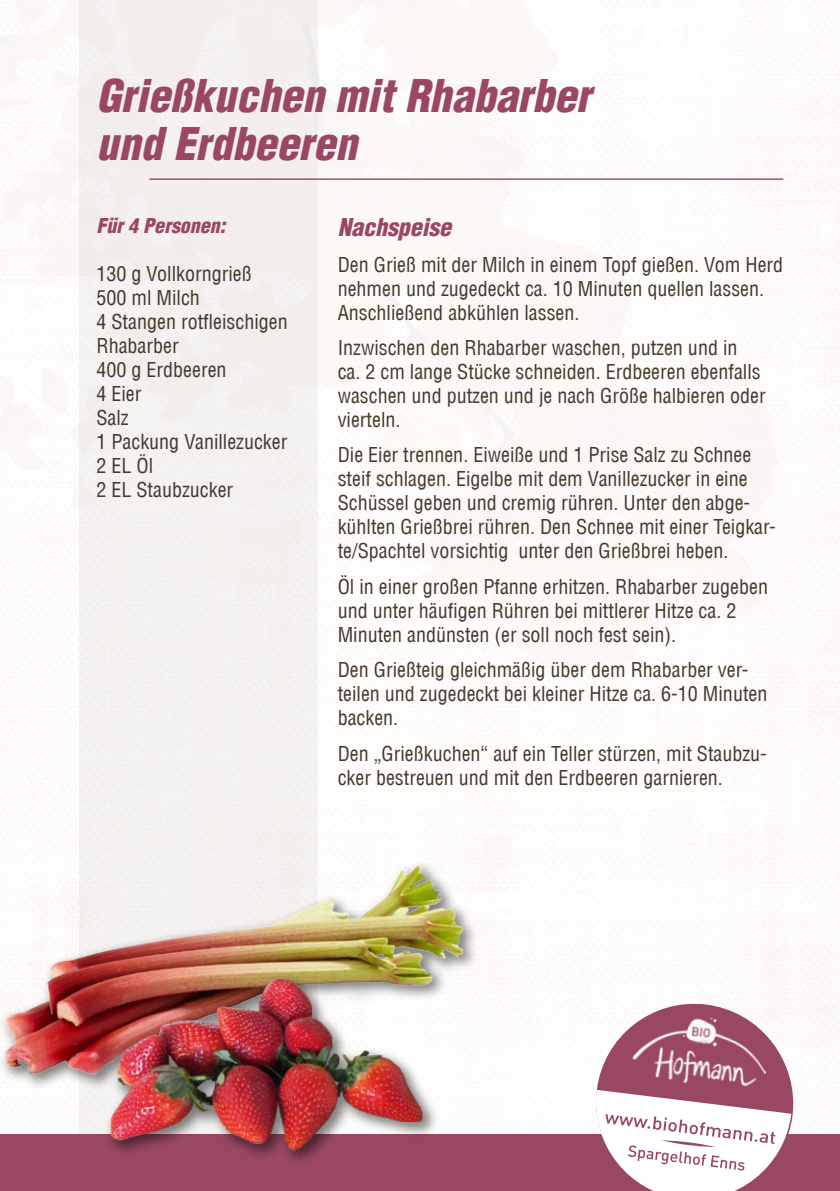
<style>
.page{position:relative;width:840px;height:1191px;background:#fff}
.page>*{position:absolute;margin:0;border:0;box-sizing:border-box;transform-origin:0 0}
.t1{font:italic 900 condensed 44px/48px "Helvetica";color:#9a4763}
.t2{font:italic 900 condensed 24px "Helvetica";color:#9a4763}
.t3{font:condensed 20px/24px "Helvetica";color:#443a2b}
.t4{font:italic 900 condensed 20px "Helvetica";color:#9a4763}
</style>
<div class="page">
<img style="left:0;top:0;width:839px;height:1132px">
<div style="left:79px;top:0;width:238px;height:1191px;background:#f4f0ef"></div>
<hr style="left:149px;top:178px;width:633px;height:2px;background:#9a4763">
<div style="left:0;top:1134px;width:839px;height:57px;background:#9a4763"></div>
<img style="left:0;top:853px;width:499px;height:249px">
<img style="left:89px;top:964px;width:354px;height:197px">
<svg style="left:589px;top:998px;width:209px;height:193px"></svg>
<h1 class="t1" style="left:96px;top:72px;width:495px">Grießkuchen mit Rhabarber und Erdbeeren</h1>
<p class="t4" style="left:96px;top:213px;width:130px">Für 4 Personen:</p>
<p class="t3" style="left:96px;top:262px;width:193px">130 g Vollkorngrieß<br>500 ml Milch<br>4 Stangen rotfleischigen<br>Rhabarber<br>400 g Erdbeeren<br>4 Eier<br>Salz<br>1 Packung Vanillezucker<br>2 EL Öl<br>2 EL Staubzucker</p>
<p class="t2" style="left:337px;top:212px;width:115px">Nachspeise</p>
<p class="t3" style="left:337px;top:252px;width:447px">Den Grieß mit der Milch in einem Topf gießen. Vom Herd nehmen und zugedeckt ca. 10 Minuten quellen lassen.<br>Anschließend abkühlen lassen.</p>
<p class="t3" style="left:337px;top:336px;width:429px">Inzwischen den Rhabarber waschen, putzen und in<br>ca. 2 cm lange Stücke schneiden. Erdbeeren ebenfalls waschen und putzen und je nach Größe halbieren oder vierteln.</p>
<p class="t3" style="left:337px;top:443px;width:439px">Die Eier trennen. Eiweiße und 1 Prise Salz zu Schnee steif schlagen. Eigelbe mit dem Vanillezucker in eine Schüssel geben und cremig rühren. Unter den abge&shy;kühlten Grießbrei rühren. Den Schnee mit einer Teigkar&shy;te/Spachtel vorsichtig unter den Grießbrei heben.</p>
<p class="t3" style="left:337px;top:574px;width:431px">Öl in einer großen Pfanne erhitzen. Rhabarber zugeben und unter häufigen Rühren bei mittlerer Hitze ca. 2<br>Minuten andünsten (er soll noch fest sein).</p>
<p class="t3" style="left:337px;top:658px;width:431px">Den Grießteig gleichmäßig über dem Rhabarber ver&shy;teilen und zugedeckt bei kleiner Hitze ca. 6-10 Minuten backen.</p>
<p class="t3" style="left:337px;top:741px;width:430px">Den „Grießkuchen“ auf ein Teller stürzen, mit Staubzu&shy;cker bestreuen und mit den Erdbeeren garnieren.</p>
</div>
